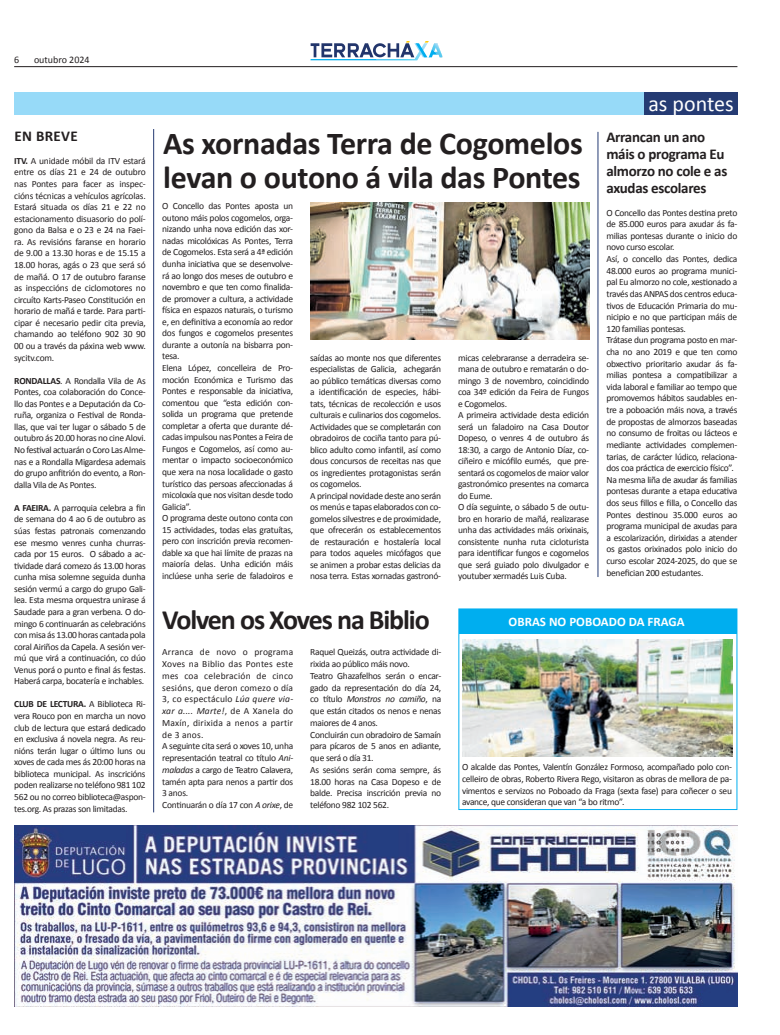
<style>
.page{position:relative;width:780px;height:1035px;background:#fff}
.page>*{position:absolute;margin:0;border:0;box-sizing:border-box;transform-origin:0 0}
.t1{font:700 32px/34px "Calibri";letter-spacing:-.01em;color:#231f20}
.t2{font:700 28px "Calibri";letter-spacing:-.04em;color:#231f20}
.t3{font:22px "Calibri";color:#fff}
.t4{font:700 15px/17px "Calibri";letter-spacing:-.02em;color:#231f20}
.t5{font:700 13px "Calibri";color:#fff}
.t6{font:10px "Calibri";color:#231f20}
.t7{font:9.5px/11.6px "Calibri";letter-spacing:-.03em;color:#231f20;text-align:justify}
.t8{font:9.5px/11.7px "Calibri";letter-spacing:.01em;color:#231f20}
.s1{font-weight:700}
.s2{font-style:italic}
</style>
<div class="page">
<hr style="left:14px;top:66px;width:723px;height:1px;background:#231f20">
<svg style="left:310px;top:41px;width:132px;height:19px"></svg>
<div style="left:14px;top:92px;width:723px;height:22px;background:#97daf8"></div>
<div style="left:643px;top:92px;width:94px;height:22px;background:#253b73"></div>
<img style="left:310px;top:203px;width:279px;height:136px">
<svg style="left:458px;top:608px;width:280px;height:202px"></svg>
<div style="left:459px;top:609px;width:277px;height:24px;background:#00aeef"></div>
<img style="left:463px;top:639px;width:269px;height:117px">
<hr style="left:153px;top:129px;width:1px;height:683px;background:#253b73">
<hr style="left:597px;top:132px;width:1px;height:445px;background:#253b73">
<img style="left:14px;top:825px;width:723px;height:181px">
<p class="t6" style="left:14px;top:54px;width:7px">6</p>
<p class="t6" style="left:34px;top:54px;width:57px">outubro 2024</p>
<h3 class="t4" style="left:15px;top:127px;width:65px">EN BREVE</h3>
<p class="t7" style="left:14px;top:154px;width:133px"><span class="s1">ITV.</span> A unidade móbil da ITV estará entre os días 21 e 24 de outubro nas Pontes para facer as inspec&shy;cións técnicas a vehículos agrícolas.<br>Estará situada os días 21 e 22 no estacionamento disuasorio do polí&shy;gono da Balsa e o 23 e 24 na Faei&shy;ra. As revisións faranse en horario de 9.00 a 13.30 horas e de 15.15 a 18.00 horas, agás o 23 que será só de mañá. O 17 de outubro faranse as inspeccións de ciclomotores no circuíto Karts-Paseo Constitución en horario de mañá e tarde. Para parti&shy;cipar é necesario pedir cita previa, chamando ao teléfono 902 30 90<br>00 ou a través da páxina web www. sycitv.com.</p>
<p class="t7" style="left:14px;top:374px;width:133px"><span class="s1">RONDALLAS</span>. A Rondalla Vila de As Pontes, coa colaboración do Conce&shy;llo das Pontes e a Deputación da Co&shy;ruña, organiza o Festival de Ronda&shy;llas, que vai ter lugar o sábado 5 de outubro ás 20.00 horas no cine Alovi.<br>No festival actuarán o Coro Las Alme&shy;nas e a Rondalla Migardesa ademais do grupo anfitrión do evento, a Ron&shy;dalla Vila de As Pontes.</p>
<p class="t7" style="left:14px;top:501px;width:133px"><span class="s1">A FAEIRA.</span> A parroquia celebra a fin de semana do 4 ao 6 de outubro as súas festas patronais comenzando ese mesmo venres cunha churras&shy;cada por 15 euros. O sábado a ac&shy;tividade dará comezo ás 13.00 horas cunha misa solemne seguida dunha sesión vermú a cargo do grupo Gali&shy;lea. Esta mesma orquestra unirase á Saudade para a gran verbena. O do&shy;mingo 6 continuarán as celebracións con misa ás 13.00 horas cantada pola coral Airiños da Capela. A sesión ver&shy;mú que virá a continuación, co dúo Venus porá o punto e final ás festas.<br>Haberá carpa, bocatería e inchables.</p>
<p class="t7" style="left:14px;top:698px;width:133px"><span class="s1">CLUB DE LECTURA.</span> A Biblioteca Ri&shy;vera Rouco pon en marcha un novo club de lectura que estará dedicado en exclusiva á novela negra. As reu&shy;nións terán lugar o último luns ou xoves de cada mes ás 20:00 horas na biblioteca municipal. As inscricións poden realizarse no teléfono 981 102<br>562 ou no correo biblioteca@aspon&shy;tes.org. As prazas son limitadas.</p>
<h1 class="t1" style="left:163px;top:124px;width:421px">As xornadas Terra de Cogomelos levan o outono á vila das Pontes</h1>
<p class="t7" style="left:162px;top:200px;width:132px;text-align:left">O Concello das Pontes aposta un outono máis polos cogomelos, orga&shy;nizando unha nova edición das xor&shy;nadas micolóxicas As Pontes, Terra de Cogomelos. Esta será a 4ª edición dunha iniciativa que se desenvolve&shy;rá ao longo dos meses de outubro e novembro e que ten como finalida&shy;de promover a cultura, a actividade física en espazos naturais, o turismo e, en definitiva a economía ao redor dos fungos e cogomelos presentes durante a outonía na bisbarra pon&shy;tesa.<br>Elena López, concelleira de Pro&shy;moción Económica e Turismo das<br>Pontes e responsable da iniciativa, comentou que “esta edición con&shy;solida un programa que pretende completar a oferta que durante dé&shy;cadas impulsou nas Pontes a Feira de<br>Fungos e Cogomelos, así como au&shy;mentar o impacto socioeconómico que xera na nosa localidade o gasto turístico das persoas afeccionadas á micoloxía que nos visitan desde todo<br>Galicia”.<br>O programa deste outono conta con<br>15 actividades, todas elas gratuítas, pero con inscrición previa recomen&shy;dable xa que hai límite de prazas na maioría delas. Unha edición máis inclúese unha serie de faladoiros e</p>
<p class="t7" style="left:310px;top:351px;width:132px;text-align:left">saídas ao monte nos que diferentes especialistas de Galicia, achegarán ao público temáticas diversas como a identificación de especies, hábi&shy;tats, técnicas de recolección e usos culturais e culinarios dos cogomelos.<br>Actividades que se completarán con obradoiros de cociña tanto para pú&shy;blico adulto como infantil, así como dous concursos de receitas nas que os ingredientes protagonistas serán os cogomelos.<br>A principal novidade deste ano serán os menús e tapas elaborados con co&shy;gomelos silvestres e de proximidade, que ofrecerán os establecementos de restauración e hostalería local para todos aqueles micófagos que se animen a probar estas delicias da nosa terra. Estas xornadas gastronó-</p>
<p class="t7" style="left:458px;top:351px;width:132px;text-align:left">micas celebraranse a derradeira se&shy;mana de outubro e rematarán o do&shy;mingo 3 de novembro, coincidindo coa 34º edición da Feira de Fungos e Cogomelos.<br>A primeira actividade desta edición será un faladoiro na Casa Doutor<br>Dopeso, o venres 4 de outubro ás<br>18:30, a cargo de Antonio Díaz, co&shy;ciñeiro e micófilo eumés, que pre&shy;sentará os cogomelos de maior valor gastronómico presentes na comarca do Eume.<br>O día seguinte, o sábado 5 de outu&shy;bro en horario de mañá, realizarase unha das actividades máis orixinais, consistente nunha ruta cicloturista para identificar fungos e cogomelos que será guiado polo divulgador e youtuber xermadés Luis Cuba.</p>
<h3 class="t3" style="left:648px;top:90px;width:87px">as pontes</h3>
<h3 class="t4" style="left:606px;top:127px;width:122px">Arrancan un ano máis o programa Eu almorzo no cole e as axudas escolares</h3>
<p class="t7" style="left:606px;top:206px;width:132px;text-align:left">O Concello das Pontes destina preto de 85.000 euros para axudar ás fa&shy;milias pontesas durante o inicio do novo curso escolar.<br>Así, o concello das Pontes, dedica 48.000 euros ao programa munici&shy;pal Eu almorzo no cole, xestionado a través das ANPAS dos centros educa&shy;tivos de Educación Primaria do mu&shy;nicipio e no que participan máis de 120 familias pontesas.<br>Trátase dun programa posto en mar&shy;cha no ano 2019 e que ten como obxectivo prioritario axudar ás fa&shy;milias pontesa a compatibilizar a vida laboral e familiar ao tempo que promovemos hábitos saudables en&shy;tre a poboación máis nova, a través de propostas de almorzos baseadas no consumo de froitas ou lácteos e mediante actividades complemen&shy;tarias, de carácter lúdico, relaciona&shy;dos coa práctica de exercicio físico”.<br>Na mesma liña de axudar ás familias pontesas durante a etapa educativa dos seus fillos e filla, o Concello das Pontes destinou 35.000 euros ao programa municipal de axudas para a escolarización, dirixidas a atender os gastos orixinados polo inicio do curso escolar 2024-2025, do que se benefician 200 estudantes.</p>
<h2 class="t2" style="left:162px;top:602px;width:269px">Volven os Xoves na Biblio</h2>
<p class="t8" style="left:162px;top:646px;width:132px">Arranca de novo o programa<br>Xoves na Biblio das Pontes este mes coa celebración de cinco sesións, que deron comezo o día<br>3, co espectáculo <span class="s2">Lúa quere via&shy;xar a.... Marte!</span>, de A Xanela do<br>Maxín, dirixida a nenos a partir de 3 anos.<br>A seguinte cita será o xoves 10, unha representación teatral co título <span class="s2">Ani&shy;maladas</span> a cargo de Teatro Calavera, tamén apta para nenos a partir dos<br>3 anos.<br>Continuarán o día 17 con <span class="s2">A orixe</span>, de</p>
<p class="t7" style="left:310px;top:646px;width:132px;text-align:left">Raquel Queizás, outra actividade di&shy;rixida ao público máis novo.<br>Teatro Ghazafelhos serán o encar&shy;gado da representación do día 24, co título <span class="s2">Monstros no camiño</span>, na que están citados os nenos e nenas maiores de 4 anos.<br>Concluirán cun obradoiro de Samaín para pícaros de 5 anos en adiante, que será o día 31.<br>As sesións serán coma sempre, ás<br>18.00 horas na Casa Dopeso e de balde. Precisa inscrición previa no teléfono 982 102 562.</p>
<h3 class="t5" style="left:508px;top:614px;width:177px">OBRAS NO POBOADO DA FRAGA</h3>
<p class="t7" style="left:462px;top:760px;width:271px">O alcalde das Pontes, Valentín González Formoso, acompañado polo con&shy;celleiro de obras, Roberto Rivera Rego, visitaron as obras de mellora de pa&shy;vimentos e servizos no Poboado da Fraga (sexta fase) para coñecer o seu avance, que consideran que van “a bo ritmo”.</p>
</div>
